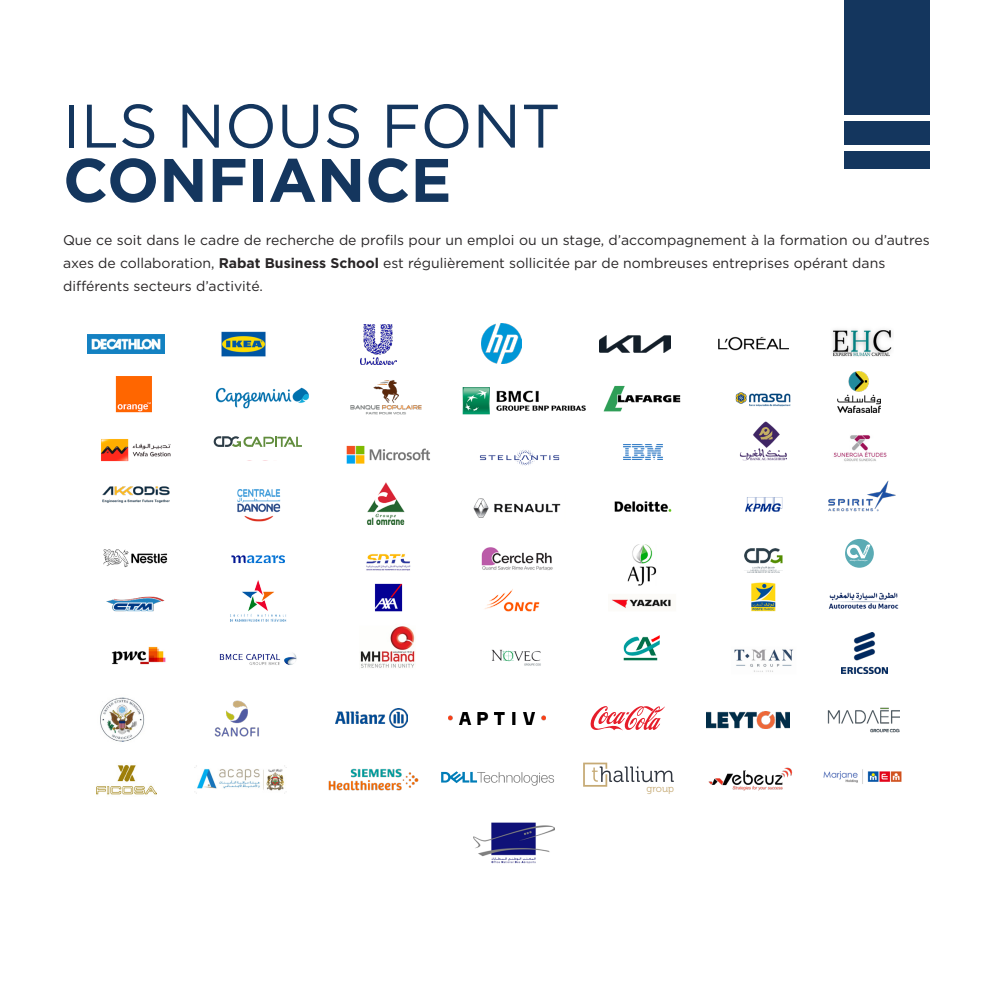
<style>
.page{position:relative;width:993px;height:993px;background:#fff}
.page>*{position:absolute;margin:0;border:0;box-sizing:border-box;transform-origin:0 0}
.Body_Text_2{font:61.25px/54.2px "Gotham";color:#14365e}
.t1{font:14px/22.8px "Gotham";color:#282526}
.t2{font:10.15px "Museo 300";color:#c6aa75}
.t3{font:2.27px "Brush Script Std";color:#fff}
.s1{font-weight:700}
</style>
<div class="page">
<img style="left:101px;top:376px;width:690px;height:246px">
<div style="left:844px;top:0;width:85px;height:114px;background:#14365e"></div>
<div style="left:844px;top:121px;width:85px;height:23px;background:#14365e"></div>
<div style="left:844px;top:151px;width:85px;height:18px;background:#14365e"></div>
<img style="left:87px;top:334px;width:78px;height:19px">
<img style="left:221px;top:331px;width:45px;height:26px">
<img style="left:361px;top:324px;width:35px;height:40px">
<img style="left:481px;top:323px;width:40px;height:40px">
<img style="left:599px;top:335px;width:71px;height:17px">
<img style="left:718px;top:336px;width:70px;height:15px">
<img style="left:100px;top:697px;width:45px;height:45px">
<img style="left:214px;top:700px;width:45px;height:35px">
<img style="left:335px;top:708px;width:72px;height:19px">
<img style="left:448px;top:712px;width:98px;height:12px">
<svg style="left:590px;top:706px;width:75px;height:24px"></svg>
<img style="left:841px;top:632px;width:45px;height:41px">
<img style="left:96px;top:765px;width:60px;height:30px">
<img style="left:196px;top:765px;width:89px;height:26px">
<img style="left:328px;top:768px;width:90px;height:22px">
<img style="left:706px;top:711px;width:83px;height:17px">
<img style="left:827px;top:707px;width:72px;height:24px">
<img style="left:837px;top:371px;width:43px;height:41px">
<svg style="left:441px;top:771px;width:113px;height:14px"></svg>
<img style="left:832px;top:329px;width:61px;height:28px">
<img style="left:833px;top:435px;width:54px;height:27px">
<img style="left:828px;top:480px;width:67px;height:32px">
<svg style="left:844px;top:538px;width:29px;height:29px"></svg>
<svg style="left:846px;top:544px;width:24px;height:14px"></svg>
<img style="left:828px;top:592px;width:71px;height:17px">
<img style="left:111px;top:635px;width:682px;height:37px">
<svg style="left:583px;top:762px;width:90px;height:24px"></svg>
<img style="left:708px;top:767px;width:85px;height:22px">
<img style="left:823px;top:769px;width:79px;height:15px">
<img style="left:473px;top:822px;width:81px;height:42px">
<div style="left:96px;top:464px;width:68px;height:59px;background:#fff"></div>
<div style="left:225px;top:417px;width:67px;height:43px;background:#fff"></div>
<div style="left:354px;top:612px;width:68px;height:43px;background:#fff"></div>
<img style="left:102px;top:475px;width:73px;height:35px">
<svg style="left:213px;top:436px;width:89px;height:11px"></svg>
<img style="left:359px;top:626px;width:56px;height:46px">
<p class="Body_Text_2" style="left:63px;top:97px;width:499px">ILS NOUS FONT<br><span class="s1">CONFIANCE</span></p>
<p class="t1" style="left:63px;top:228px;width:868px">Que ce soit dans le cadre de recherche de profils pour un emploi ou un stage, d’accompagnement à la formation ou d’autres axes de collaboration, <span class="s1">Rabat Business School</span> est régulièrement sollicitée par de nombreuses entreprises opérant dans</p>
<p class="t1" style="left:63px;top:274px;width:201px">différents secteurs d’activité.</p>
<p class="t2" style="left:646px;top:782px;width:29px">group</p>
<p class="t3" style="left:849px;top:559px;width:19px">Analyse Sémantique</p>
</div>
